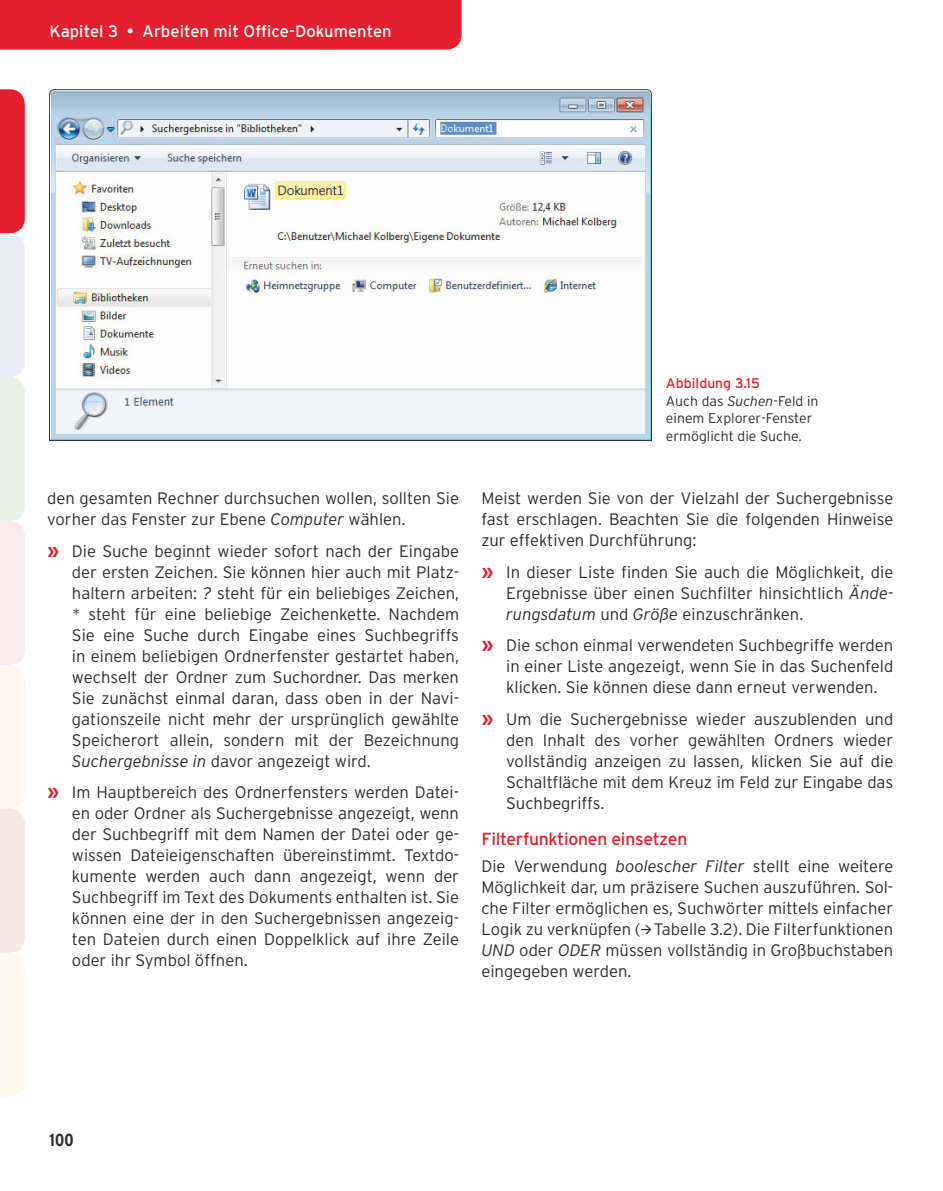
<style>
.page{position:relative;width:943px;height:1191px;background:#fff}
.page>*{position:absolute;margin:0;border:0;box-sizing:border-box;transform-origin:0 0}
.t1{font:17.5px "Interstate";letter-spacing:-.015em;color:#e31e2d}
.t2{font:700 condensed 17.5px "Interstate";color:#2d2c2e}
.t3{font:300 16.62px/21px "Interstate";color:#2d2c2e;text-align:justify}
.t4{font:16.62px "Interstate";color:#fff}
.t5{font:300 14px/17.5px "Interstate";color:#2d2c2e}
.s1{font-style:italic}
.s2{font-weight:700;font-size:19.25px;color:#e31e2d}
.s3{font-weight:400;color:#e31e2d}
</style>
<div class="page">
<div style="left:0;top:0;width:461px;height:50px;background:#e31e2d"></div>
<svg style="left:0;top:89px;width:25px;height:1007px;background:#f3d3d1"></svg>
<img style="left:50px;top:89px;width:601px;height:352px">
<p class="t4" style="left:50px;top:22px;width:343px">Kapitel 3 • Arbeiten mit Office-Dokumenten</p>
<p class="t3" style="left:47px;top:488px;width:413px">den gesamten Rechner durchsuchen wollen, sollten Sie vorher das Fenster zur Ebene <span class="s1">Computer</span> wählen.</p>
<p class="t3" style="left:72px;top:540px;width:388px;text-indent:-25px"><span class="s2">»</span> Die Suche beginnt wieder sofort nach der Eingabe der ersten Zeichen. Sie können hier auch mit Platz&shy;haltern arbeiten: <span class="s1">?</span> steht für ein beliebiges Zeichen, <span class="s1">*</span> steht für eine beliebige Zeichenkette. Nachdem Sie eine Suche durch Eingabe eines Suchbegriffs in einem beliebigen Ordnerfenster gestartet haben, wechselt der Ordner zum Suchordner. Das merken Sie zunächst einmal daran, dass oben in der Navi&shy;gationszeile nicht mehr der ursprünglich gewählte Speicherort allein, sondern mit der Bezeichnung <span class="s1">Suchergebnisse in</span> davor angezeigt wird.</p>
<p class="t3" style="left:72px;top:782px;width:388px;text-indent:-25px"><span class="s2">»</span> Im Hauptbereich des Ordnerfensters werden Datei&shy;en oder Ordner als Suchergebnisse angezeigt, wenn der Suchbegriff mit dem Namen der Datei oder ge&shy;wissen Dateieigenschaften übereinstimmt. Textdo&shy;kumente werden auch dann angezeigt, wenn der Suchbegriff im Text des Dokuments enthalten ist. Sie können eine der in den Suchergebnissen angezeig&shy;ten Dateien durch einen Doppelklick auf ihre Zeile oder ihr Symbol öffnen.</p>
<p class="t5" style="left:666px;top:374px;width:154px"><span class="s3">Abbildung 3.15<br></span>Auch das <span class="s1">Suchen</span>-Feld in einem Explorer-Fenster ermöglicht die Suche.</p>
<p class="t3" style="left:481px;top:487px;width:413px">Meist werden Sie von der Vielzahl der Suchergebnisse fast erschlagen. Beachten Sie die folgenden Hinweise zur effektiven Durchführung:</p>
<p class="t3" style="left:506px;top:561px;width:388px;text-indent:-25px"><span class="s2">»</span> In dieser Liste finden Sie auch die Möglichkeit, die Ergebnisse über einen Suchfilter hinsichtlich <span class="s1">Ände&shy;rungsdatum</span> und <span class="s1">Größe</span> einzuschränken.</p>
<p class="t3" style="left:506px;top:635px;width:388px;text-indent:-25px"><span class="s2">»</span> Die schon einmal verwendeten Suchbegriffe werden in einer Liste angezeigt, wenn Sie in das Suchenfeld klicken. Sie können diese dann erneut verwenden.</p>
<p class="t3" style="left:506px;top:708px;width:388px;text-indent:-25px"><span class="s2">»</span> Um die Suchergebnisse wieder auszublenden und den Inhalt des vorher gewählten Ordners wieder vollständig anzeigen zu lassen, klicken Sie auf die Schaltfläche mit dem Kreuz im Feld zur Eingabe das Suchbegriffs.</p>
<p class="t1" style="left:481px;top:829px;width:207px">Filterfunktionen einsetzen</p>
<p class="t3" style="left:481px;top:855px;width:413px">Die Verwendung <span class="s1">boolescher Filter</span> stellt eine weitere Möglichkeit dar, um präzisere Suchen auszuführen. Sol&shy;che Filter ermöglichen es, Suchwörter mittels einfacher Logik zu verknüpfen (→Tabelle 3.2). Die Filterfunktionen <span class="s1">UND</span> oder <span class="s1">ODER</span> müssen vollständig in Großbuchstaben eingegeben werden.</p>
<p class="t2" style="left:50px;top:1129px;width:25px">100</p>
</div>
